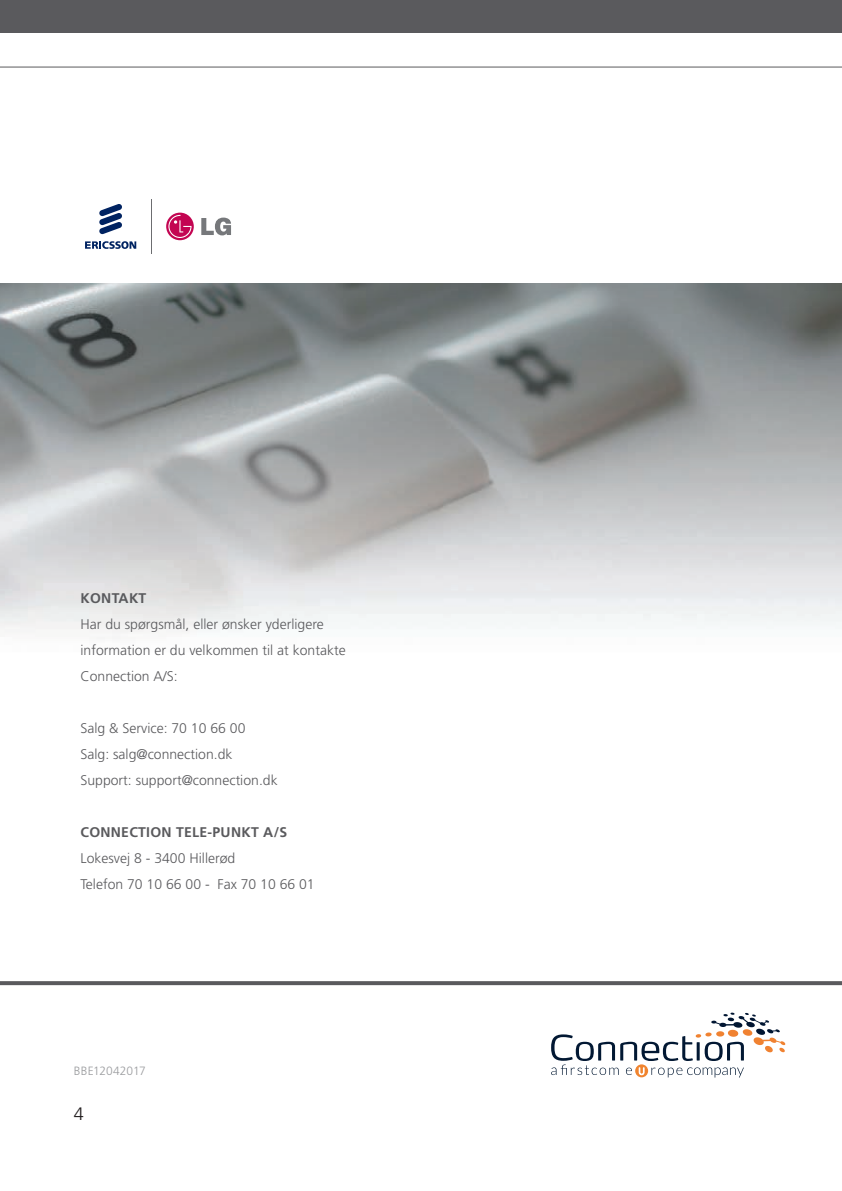
<style>
.page{position:relative;width:842px;height:1191px;background:#fff}
.page>*{position:absolute;margin:0;border:0;box-sizing:border-box;transform-origin:0 0}
.t1{font:300 18px "Frutiger";color:#231f20}
.Afsnitsformat_1{font:300 14px/26px "Frutiger";color:#5a5a5d}
.t2{font:700 14px "Frutiger";letter-spacing:.02em;color:#5a5a5d}
.brød{font:300 12px "Frutiger";color:#9b9c9f}
.s1{font-weight:700}
</style>
<div class="page">
<hr style="left:0;top:67px;width:842px;height:1px;background:#5a5a5d">
<svg style="left:0;top:981px;width:842px;height:4px;background:#606063"></svg>
<img style="left:0;top:283px;width:842px;height:350px">
<div style="left:0;top:0;width:842px;height:33px;background:#5a5a5d"></div>
<svg style="left:551px;top:1012px;width:234px;height:65px"></svg>
<svg style="left:99px;top:204px;width:23px;height:30px"></svg>
<svg style="left:85px;top:241px;width:51px;height:8px"></svg>
<hr style="left:151px;top:199px;width:1px;height:55px;background:#6c6d70">
<svg style="left:201px;top:218px;width:30px;height:17px"></svg>
<svg style="left:166px;top:213px;width:28px;height:27px"></svg>
<svg style="left:168px;top:215px;width:24px;height:23px"></svg>
<p class="t2" style="left:81px;top:590px;width:67px">KONTAKT</p>
<p class="Afsnitsformat_1" style="left:81px;top:611px;width:245px">Har du spørgsmål, eller ønsker yderligere</p>
<p class="Afsnitsformat_1" style="left:81px;top:637px;width:267px">information er du velkommen til at kontakte<br>Connection A/S:</p>
<p class="Afsnitsformat_1" style="left:81px;top:715px;width:166px">Salg &amp; Service: 70 10 66 00</p>
<p class="Afsnitsformat_1" style="left:81px;top:741px;width:154px">Salg: salg@connection.dk</p>
<p class="Afsnitsformat_1" style="left:81px;top:767px;width:199px">Support: support@connection.dk</p>
<p class="Afsnitsformat_1" style="left:81px;top:819px;width:236px"><span class="s1">CONNECTION TELE-PUNKT A/S<br></span>Lokesvej 8 - 3400 Hillerød<br>Telefon 70 10 66 00 - Fax 70 10 66 01</p>
<p class="brød" style="left:74px;top:1064px;width:74px">BBE12042017</p>
<p class="t1" style="left:74px;top:1103px;width:12px">4</p>
</div>
